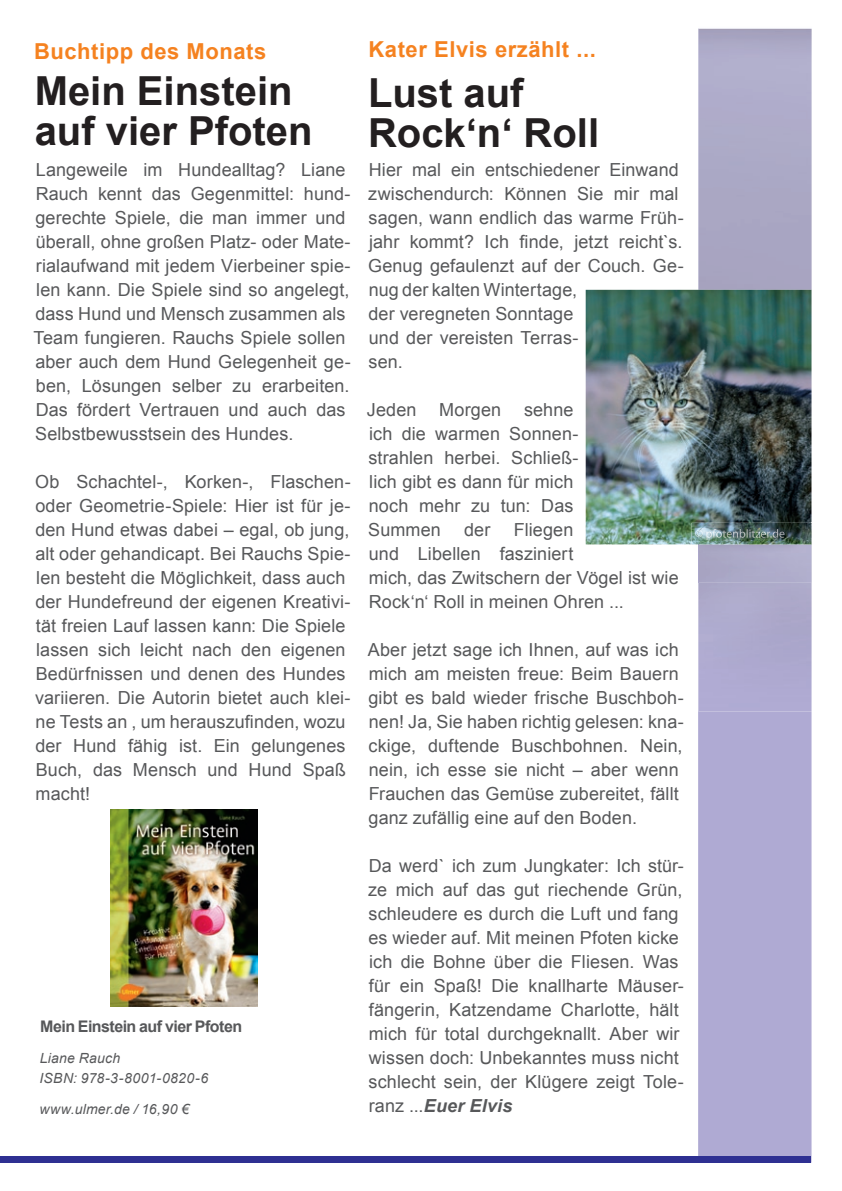
<style>
.page{position:relative;width:842px;height:1191px;background:#fff}
.page>*{position:absolute;margin:0;border:0;box-sizing:border-box;transform-origin:0 0}
.t1{font:700 40px/40px "Arial";color:#231f20}
.t2{font:700 22px "Arial";letter-spacing:.025em;color:#f58220}
.t3{font:18px/24px "Arial";letter-spacing:.005em;color:#57585a}
.t4{font:700 16px "Arial";letter-spacing:-.035em;color:#57585a}
.t5{font:italic 14px/20px "Arial";letter-spacing:.015em;color:#57585a}
.s1{font-weight:700;font-style:italic}
</style>
<div class="page">
<div style="left:698px;top:711px;width:113px;height:446px;background:#afaad3"></div>
<div style="left:0;top:1157px;width:811px;height:6px;background:#2e3092"></div>
<img style="left:698px;top:28px;width:113px;height:683px">
<img style="left:586px;top:290px;width:225px;height:254px">
<img style="left:111px;top:809px;width:147px;height:197px">
<img style="left:698px;top:523px;width:114px;height:60px">
<img style="left:691px;top:523px;width:120px;height:21px">
<img style="left:695px;top:529px;width:89px;height:11px">
<p class="t2" style="left:34px;top:36px;width:234px">Buchtipp des Monats</p>
<p class="t2" style="left:369px;top:35px;width:229px">Kater Elvis erzählt ...</p>
<h1 class="t1" style="left:35px;top:72px;width:279px">Mein Einstein auf vier Pfoten</h1>
<h1 class="t1" style="left:368px;top:74px;width:233px">Lust auf<br>Rock‘n‘ Roll</h1>
<p class="t3" style="left:33px;top:158px;width:319px">Langeweile im Hundealltag? Liane Rauch kennt das Gegenmittel: hund&shy;gerechte Spiele, die man immer und überall, ohne großen Platz- oder Mate&shy;rialaufwand mit jedem Vierbeiner spie&shy;len kann. Die Spiele sind so angelegt, dass Hund und Mensch zusammen als Team fungieren. Rauchs Spiele sollen aber auch dem Hund Gelegenheit ge&shy;ben, Lösungen selber zu erarbeiten.<br>Das fördert Vertrauen und auch das Selbstbewusstsein des Hundes.</p>
<p class="t3" style="left:35px;top:470px;width:317px">Ob Schachtel-, Korken-, Flaschen&shy;oder Geometrie-Spiele: Hier ist für je&shy;den Hund etwas dabei – egal, ob jung, alt oder gehandicapt. Bei Rauchs Spie&shy;len besteht die Möglichkeit, dass auch der Hundefreund der eigenen Kreativi&shy;tät freien Lauf lassen kann: Die Spiele lassen sich leicht nach den eigenen Bedürfnissen und denen des Hundes variieren. Die Autorin bietet auch klei&shy;ne Tests an , um herauszufinden, wozu der Hund fähig ist. Ein gelungenes Buch, das Mensch und Hund Spaß macht!</p>
<p class="t4" style="left:40px;top:1015px;width:203px">Mein Einstein auf vier Pfoten</p>
<p class="t5" style="left:39px;top:1048px;width:170px">Liane Rauch<br>ISBN: 978-3-8001-0820-6</p>
<p class="t5" style="left:39px;top:1099px;width:151px">www.ulmer.de / 16,90 €</p>
<p class="t3" style="left:368px;top:158px;width:317px">Hier mal ein entschiedener Einwand zwischendurch: Können Sie mir mal sagen, wann endlich das warme Früh&shy;jahr kommt? Ich finde, jetzt reicht`s.<br>Genug gefaulenzt auf der Couch. Ge&shy;nug der kalten Wintertage,<br>der veregneten Sonntage<br>und der vereisten Terras-<br>sen.</p>
<p class="t3" style="left:367px;top:398px;width:51px">Jeden</p>
<p class="t3" style="left:439px;top:398px;width:63px">Morgen</p>
<p class="t3" style="left:368px;top:398px;width:212px;text-indent:156px">sehne ich die warmen Sonnen&shy;strahlen herbei. Schließ&shy;lich gibt es dann für mich noch mehr zu tun: Das<br>Summen</p>
<p class="t3" style="left:369px;top:518px;width:311px;text-indent:145px">Fliegen<br>und Libellen fasziniert<br>mich, das Zwitschern der Vögel ist wie<br>Rock‘n‘ Roll in meinen Ohren ...</p>
<p class="t3" style="left:368px;top:638px;width:318px">Aber jetzt sage ich Ihnen, auf was ich mich am meisten freue: Beim Bauern gibt es bald wieder frische Buschboh&shy;nen! Ja, Sie haben richtig gelesen: kna&shy;ckige, duftende Buschbohnen. Nein, nein, ich esse sie nicht – aber wenn Frauchen das Gemüse zubereitet, fällt ganz zufällig eine auf den Boden.</p>
<p class="t3" style="left:368px;top:854px;width:317px">Da werd` ich zum Jungkater: Ich stür&shy;ze mich auf das gut riechende Grün, schleudere es durch die Luft und fang es wieder auf. Mit meinen Pfoten kicke ich die Bohne über die Fliesen. Was für ein Spaß! Die knallharte Mäuser&shy;fängerin, Katzendame Charlotte, hält mich für total durchgeknallt. Aber wir wissen doch: Unbekanntes muss nicht schlecht sein, der Klügere zeigt Tole&shy;ranz ...<span class="s1">Euer Elvis</span></p>
<p class="t3" style="left:464px;top:518px;width:28px">der</p>
</div>
